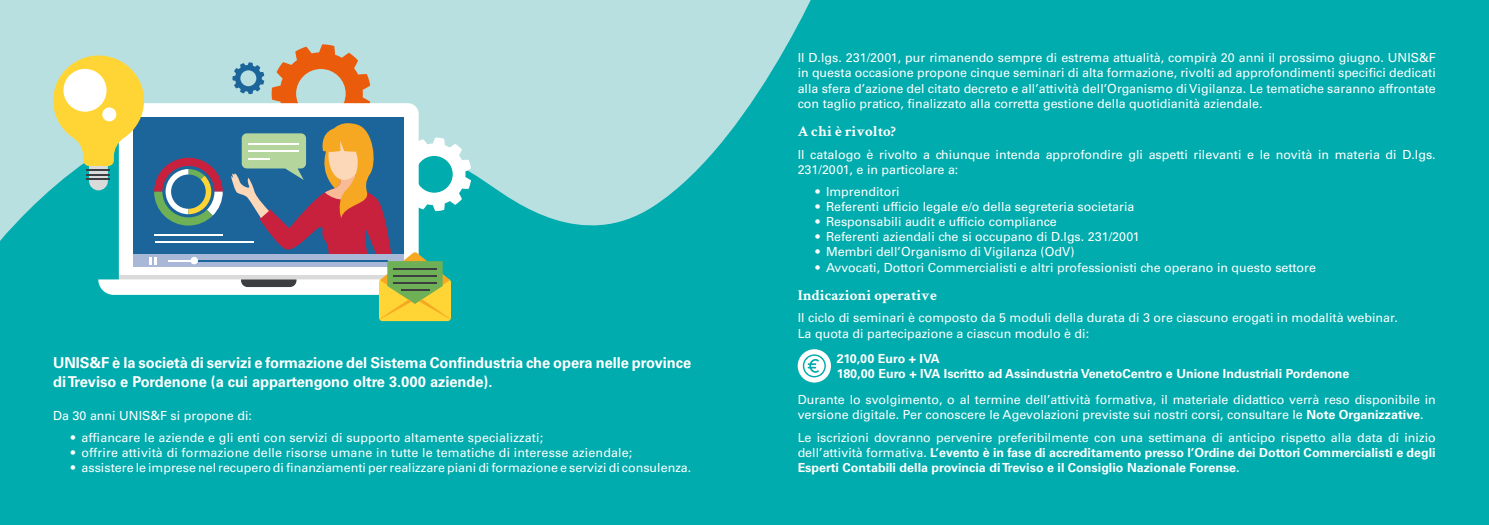
<style>
.page{position:relative;width:1489px;height:525px;background:#fff}
.page>*{position:absolute;margin:0;border:0;box-sizing:border-box;transform-origin:0 0}
.t1{font:700 15px/18.8px "Univers LT Std";letter-spacing:-.005em;color:#fff}
.t2{font:700 15px "Crimson Text";color:#fff}
.t3{font:12.5px/15.1px "Univers LT Std";color:#fff}
.t4{font:700 12.5px/15.1px "Univers LT Std";color:#fff}
.s1{font-weight:700}
.s2{font-weight:400}
</style>
<div class="page">
<div style="left:0;top:0;width:1488px;height:524px;background:#00acad"></div>
<svg style="left:0;top:0;width:811px;height:241px;fill:#b9e0e1"></svg>
<svg style="left:52px;top:44px;width:419px;height:277px"></svg>
<hr style="left:393px;top:267px;width:43px;height:2px;background:#3c3d40">
<hr style="left:393px;top:275px;width:43px;height:2px;background:#3c3d40">
<hr style="left:393px;top:282px;width:43px;height:2px;background:#3c3d40">
<hr style="left:400px;top:289px;width:29px;height:2px;background:#3c3d40">
<svg style="left:797px;top:349px;width:34px;height:33px"></svg>
<svg style="left:802px;top:354px;width:23px;height:23px"></svg>
<p class="t1" style="left:53px;top:353px;width:639px">UNIS&amp;F è la società di servizi e formazione del Sistema Confindustria che opera nelle province di Treviso e Pordenone (a cui appartengono oltre 3.000 aziende).</p>
<p class="t3" style="left:53px;top:407px;width:200px">Da 30 anni UNIS&amp;F si propone di:</p>
<p class="t3" style="left:71px;top:429px;width:474px">• affiancare le aziende e gli enti con servizi di supporto altamente specializzati;</p>
<p class="t3" style="left:71px;top:444px;width:563px">• offrire attività di formazione delle risorse umane in tutte le tematiche di interesse aziendale;</p>
<p class="t3" style="left:71px;top:459px;width:622px">• assistere le imprese nel recupero di finanziamenti per realizzare piani di formazione e servizi di consulenza.</p>
<p class="t3" style="left:797px;top:50px;width:639px;text-align:justify">Il D.lgs. 231/2001, pur rimanendo sempre di estrema attualità, compirà 20 anni il prossimo giugno. UNIS&amp;F in questa occasione propone cinque seminari di alta formazione, rivolti ad approfondimenti specifici dedicati alla sfera d’azione del citato decreto e all’attività dell’Organismo di Vigilanza. Le tematiche saranno affrontate con taglio pratico, finalizzato alla corretta gestione della quotidianità aziendale.</p>
<p class="t2" style="left:797px;top:122px;width:100px">A chi è rivolto?</p>
<p class="t3" style="left:797px;top:146px;width:639px">Il catalogo è rivolto a chiunque intenda approfondire gli aspetti rilevanti e le novità in materia di D.lgs.<br>231/2001, e in particolare a:</p>
<p class="t3" style="left:815px;top:184px;width:86px">• Imprenditori</p>
<p class="t3" style="left:815px;top:199px;width:320px">• Referenti ufficio legale e/o della segreteria societaria</p>
<p class="t3" style="left:815px;top:214px;width:243px">• Responsabili audit e ufficio compliance</p>
<p class="t3" style="left:815px;top:229px;width:326px">• Referenti aziendali che si occupano di D.lgs. 231/2001</p>
<p class="t3" style="left:815px;top:244px;width:261px">• Membri dell’Organismo di Vigilanza (OdV)</p>
<p class="t3" style="left:815px;top:259px;width:502px">• Avvocati, Dottori Commercialisti e altri professionisti che operano in questo settore</p>
<p class="t2" style="left:797px;top:286px;width:141px">Indicazioni operative</p>
<p class="t3" style="left:797px;top:310px;width:601px">Il ciclo di seminari è composto da 5 moduli della durata di 3 ore ciascuno erogati in modalità webinar.<br>La quota di partecipazione a ciascun modulo è di:</p>
<p class="t4" style="left:836px;top:351px;width:514px">210,00 Euro + IVA<br>180,00 Euro + IVA Iscritto ad Assindustria VenetoCentro e Unione Industriali Pordenone</p>
<p class="t3" style="left:797px;top:392px;width:639px">Durante lo svolgimento, o al termine dell’attività formativa, il materiale didattico verrà reso disponibile in versione digitale. Per conoscere le Agevolazioni previste sui nostri corsi, consultare le <span class="s1">Note Organizzative</span>.</p>
<p class="t4" style="left:797px;top:429px;width:639px;text-align:justify"><span class="s2">Le iscrizioni dovranno pervenire preferibilmente con una settimana di anticipo rispetto alla data di inizio dell’attività formativa.</span> L’evento è in fase di accreditamento presso l’Ordine dei Dottori Commercialisti e degli Esperti Contabili della provincia di Treviso e il Consiglio Nazionale Forense.</p>
</div>
